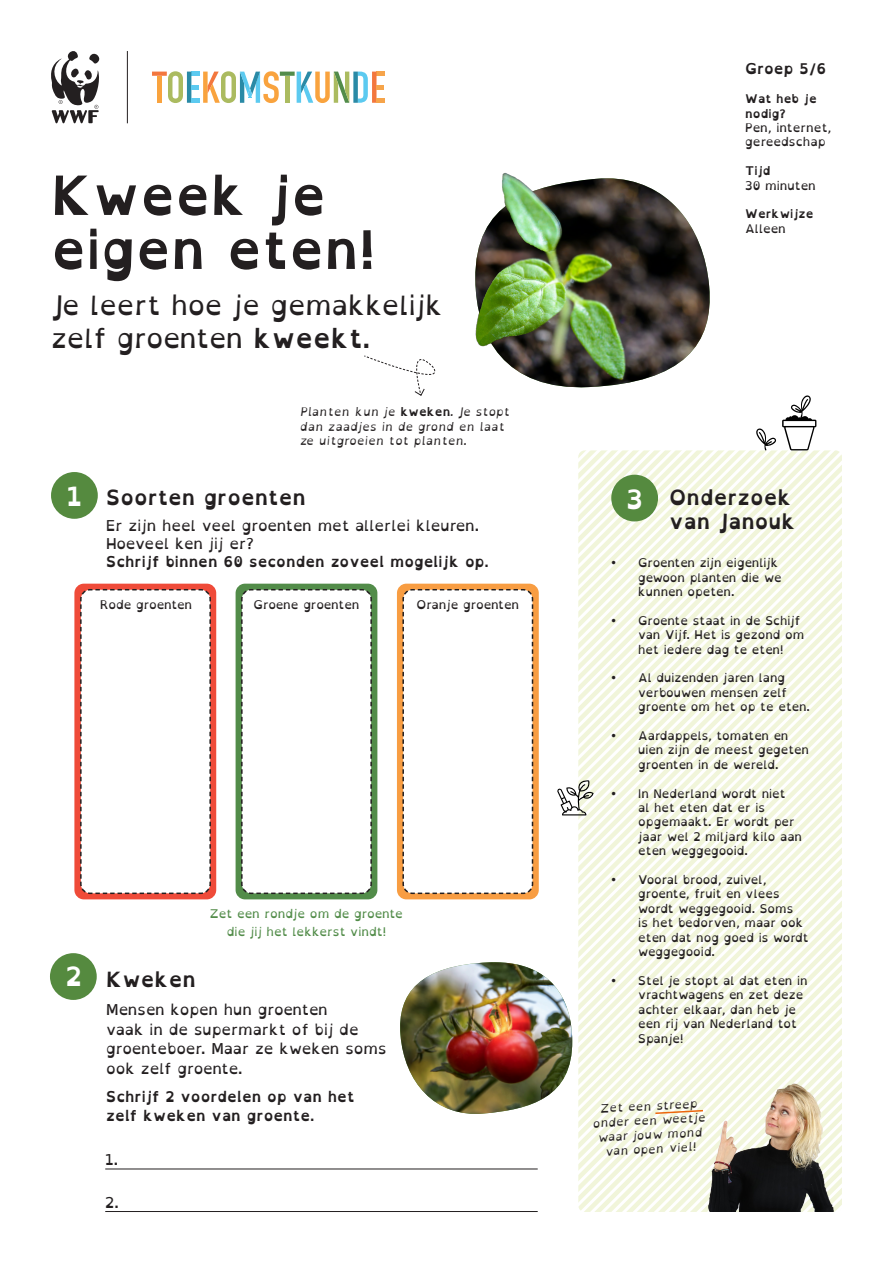
<style>
.page{position:relative;width:893px;height:1263px;background:#fff}
.page>*{position:absolute;margin:0;border:0;box-sizing:border-box;transform-origin:0 0}
.t1{font:700 54px/54px "Open Dyslexic";color:#231f20}
.t2{font:27px/33px "Open Dyslexic";color:#231f20}
.t3{font:700 27px "Open Dyslexic";color:#fff}
.t4{font:700 21px "Open Dyslexic";color:#231f20}
.t5{font:15px/19.5px "Open Dyslexic";color:#231f20}
.t6{font:700 15px/19.5px "Open Dyslexic";color:#231f20}
.t7{font:12px/14.4px "Open Dyslexic";color:#231f20}
.t8{font:italic 12px/14.4px "Open Dyslexic";color:#231f20;text-align:center}
.t9{font:12px/18px "Open Dyslexic";color:#528c49;text-align:center}
.t10{font:700 12px/14.4px "Open Dyslexic";color:#231f20}
.t11{font:12px "Open Dyslexic";letter-spacing:-.025em;color:#231f20}
.s1{font-weight:700}
.s2{font-weight:700;font-style:normal}
.s3{font-weight:400}
</style>
<div class="page">
<svg style="left:579px;top:450px;width:261px;height:5px"></svg>
<svg style="left:578px;top:455px;width:264px;height:11px"></svg>
<svg style="left:578px;top:466px;width:264px;height:10px"></svg>
<svg style="left:578px;top:476px;width:264px;height:11px"></svg>
<svg style="left:578px;top:487px;width:264px;height:11px"></svg>
<svg style="left:578px;top:498px;width:264px;height:10px"></svg>
<svg style="left:578px;top:508px;width:264px;height:11px"></svg>
<svg style="left:578px;top:519px;width:264px;height:10px"></svg>
<svg style="left:578px;top:529px;width:264px;height:11px"></svg>
<svg style="left:578px;top:540px;width:264px;height:11px"></svg>
<svg style="left:578px;top:551px;width:264px;height:10px"></svg>
<svg style="left:578px;top:561px;width:264px;height:11px"></svg>
<svg style="left:578px;top:572px;width:264px;height:11px"></svg>
<svg style="left:578px;top:583px;width:264px;height:10px"></svg>
<svg style="left:578px;top:593px;width:264px;height:11px"></svg>
<svg style="left:578px;top:604px;width:264px;height:10px"></svg>
<svg style="left:578px;top:614px;width:264px;height:11px"></svg>
<svg style="left:578px;top:625px;width:264px;height:11px"></svg>
<svg style="left:578px;top:636px;width:264px;height:10px"></svg>
<svg style="left:578px;top:646px;width:264px;height:11px"></svg>
<svg style="left:578px;top:657px;width:264px;height:11px"></svg>
<svg style="left:578px;top:668px;width:264px;height:10px"></svg>
<svg style="left:578px;top:678px;width:264px;height:11px"></svg>
<svg style="left:578px;top:689px;width:264px;height:11px"></svg>
<svg style="left:578px;top:700px;width:264px;height:10px"></svg>
<svg style="left:578px;top:710px;width:264px;height:11px"></svg>
<svg style="left:578px;top:721px;width:264px;height:10px"></svg>
<svg style="left:578px;top:731px;width:264px;height:11px"></svg>
<svg style="left:578px;top:742px;width:264px;height:11px"></svg>
<svg style="left:578px;top:753px;width:264px;height:10px"></svg>
<svg style="left:578px;top:763px;width:264px;height:11px"></svg>
<svg style="left:578px;top:774px;width:264px;height:11px"></svg>
<svg style="left:594px;top:785px;width:248px;height:10px"></svg>
<svg style="left:594px;top:795px;width:248px;height:11px"></svg>
<svg style="left:564px;top:806px;width:278px;height:10px"></svg>
<svg style="left:578px;top:816px;width:264px;height:11px"></svg>
<svg style="left:578px;top:827px;width:264px;height:11px"></svg>
<svg style="left:578px;top:838px;width:264px;height:10px"></svg>
<svg style="left:578px;top:848px;width:264px;height:11px"></svg>
<svg style="left:578px;top:859px;width:264px;height:11px"></svg>
<svg style="left:578px;top:870px;width:264px;height:10px"></svg>
<svg style="left:578px;top:880px;width:264px;height:11px"></svg>
<svg style="left:578px;top:891px;width:264px;height:10px"></svg>
<svg style="left:578px;top:901px;width:264px;height:11px"></svg>
<svg style="left:578px;top:912px;width:264px;height:11px"></svg>
<svg style="left:578px;top:923px;width:264px;height:10px"></svg>
<svg style="left:578px;top:933px;width:264px;height:11px"></svg>
<svg style="left:578px;top:944px;width:264px;height:11px"></svg>
<div style="left:51px;top:472px;width:47px;height:47px;background:#558a3f;border-radius:50%"></div>
<div style="left:611px;top:475px;width:47px;height:46px;background:#558a3f;border-radius:50%"></div>
<svg style="left:51px;top:51px;width:48px;height:72px"></svg>
<hr style="left:127px;top:51px;width:1px;height:72px;background:#231f20">
<svg style="left:152px;top:71px;width:233px;height:32px"></svg>
<div style="left:50px;top:953px;width:47px;height:47px;background:#558a3f;border-radius:50%"></div>
<img style="left:590px;top:178px;width:120px;height:199px">
<div style="left:74px;top:584px;width:142px;height:315px;background:#ef4b39;border-radius:9px"></div>
<div style="left:236px;top:584px;width:141px;height:315px;background:#528c49;border-radius:9px"></div>
<div style="left:397px;top:584px;width:142px;height:315px;background:#f89d42;border-radius:9px"></div>
<div style="left:80px;top:589px;width:131px;height:306px;background:#fff"></div>
<div style="left:241px;top:589px;width:131px;height:305px;background:#fff"></div>
<div style="left:402px;top:589px;width:132px;height:306px;background:#fff"></div>
<hr style="left:105px;top:1168px;width:433px;height:1px;background:#231f20">
<hr style="left:105px;top:1211px;width:433px;height:1px;background:#231f20">
<svg style="left:557px;top:779px;width:37px;height:36px"></svg>
<svg style="left:782px;top:395px;width:34px;height:55px"></svg>
<svg style="left:756px;top:428px;width:20px;height:23px"></svg>
<img style="left:475px;top:196px;width:177px;height:192px">
<img style="left:475px;top:172px;width:115px;height:105px">
<svg style="left:364px;top:355px;width:72px;height:41px"></svg>
<img style="left:397px;top:960px;width:445px;height:252px">
<p class="t1" style="left:51px;top:169px;width:326px">Kweek je eigen eten!</p>
<p class="t2" style="left:51px;top:289px;width:393px">Je leert hoe je gemakkelijk zelf groenten <span class="s1">kweekt</span>.</p>
<p class="t8" style="left:300px;top:406px;width:212px;text-align:left">Planten kun je <span class="s2">kweken</span>. Je stopt dan zaadjes in de grond en laat ze uitgroeien tot planten.</p>
<p class="t6" style="left:745px;top:59px;width:83px">Groep 5/6</p>
<p class="t10" style="left:745px;top:92px;width:73px">Wat heb je nodig?</p>
<p class="t7" style="left:745px;top:121px;width:88px">Pen, internet, gereedschap</p>
<p class="t10" style="left:745px;top:164px;width:27px">Tijd</p>
<p class="t7" style="left:745px;top:178px;width:72px">30 minuten</p>
<p class="t10" style="left:745px;top:207px;width:70px">Werkwijze</p>
<p class="t7" style="left:745px;top:221px;width:42px">Alleen</p>
<p class="t3" style="left:66px;top:480px;width:17px">1</p>
<p class="t3" style="left:626px;top:483px;width:19px">3</p>
<p class="t4" style="left:669px;top:485px;width:124px">Onderzoek</p>
<p class="t4" style="left:669px;top:509px;width:128px">van Janouk</p>
<p class="t4" style="left:106px;top:485px;width:201px">Soorten groenten</p>
<p class="t5" style="left:106px;top:517px;width:374px;line-height:18px">Er zijn heel veel groenten met allerlei kleuren.<br>Hoeveel ken jij er?</p>
<p class="t6" style="left:106px;top:552px;width:384px">Schrijf binnen 60 seconden zoveel mogelijk op<span class="s3">.</span></p>
<p class="t7" style="left:638px;top:556px;width:145px;text-indent:-27px">• Groenten zijn eigenlijk gewoon planten die we kunnen opeten.</p>
<p class="t7" style="left:638px;top:613px;width:168px;text-indent:-27px">• Groente staat in de Schijf van Vijf. Het is gezond om het iedere dag te eten!</p>
<p class="t7" style="left:638px;top:671px;width:173px;text-indent:-27px">• Al duizenden jaren lang verbouwen mensen zelf groente om het op te eten.</p>
<p class="t7" style="left:638px;top:729px;width:172px;text-indent:-27px">• Aardappels, tomaten en uien zijn de meest gegeten groenten in de wereld.</p>
<p class="t7" style="left:638px;top:786px;width:165px;text-indent:-27px">• In Nederland wordt niet<br>al het eten dat er is opgemaakt. Er wordt per jaar wel 2 miljard kilo aan eten weggegooid.</p>
<p class="t7" style="left:638px;top:873px;width:172px;text-indent:-27px">• Vooral brood, zuivel, groente, fruit en vlees wordt weggegooid. Soms<br>is het bedorven, maar ook eten dat nog goed is wordt weggegooid.</p>
<p class="t7" style="left:638px;top:973px;width:171px;text-indent:-27px">• Stel je stopt al dat eten in vrachtwagens en zet deze achter elkaar, dan heb je een rij van Nederland tot<br>Spanje!</p>
<p class="t11" style="left:100px;top:598px;width:94px">Rode groenten</p>
<p class="t11" style="left:254px;top:598px;width:107px">Groene groenten</p>
<p class="t7" style="left:417px;top:598px;width:104px">Oranje groenten</p>
<p class="t9" style="left:210px;top:905px;width:195px">Zet een rondje om de groente die jij het lekkerst vindt!</p>
<p class="t3" style="left:65px;top:961px;width:18px">2</p>
<p class="t4" style="left:106px;top:968px;width:91px">Kweken</p>
<p class="t5" style="left:106px;top:1000px;width:282px">Mensen kopen hun groenten<br>vaak in de supermarkt of bij de groenteboer. Maar ze kweken soms ook zelf groente.</p>
<p class="t6" style="left:106px;top:1087px;width:250px">Schrijf 2 voordelen op van het zelf kweken van groente<span class="s3">.</span></p>
<p class="t8" style="left:592px;top:1103px;width:114px;rotate:-3deg">Zet een streep onder een weetje waar jouw mond van open viel!</p>
<p class="t5" style="left:105px;top:1150px;width:15px">1.</p>
<p class="t5" style="left:105px;top:1193px;width:15px">2.</p>
</div>
